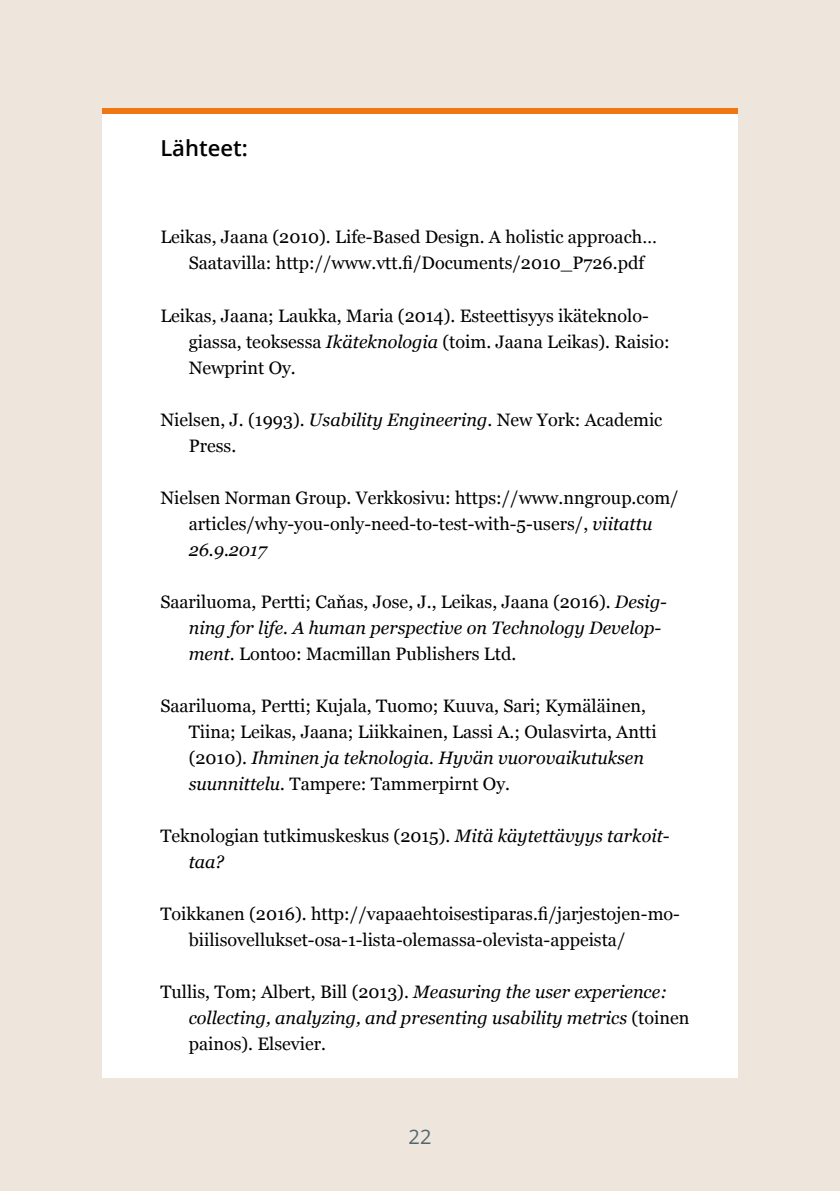
<style>
.page{position:relative;width:840px;height:1191px;background:#fff}
.page>*{position:absolute;margin:0;border:0;box-sizing:border-box;transform-origin:0 0}
.Otsikko3{font:600 22px "Open Sans";color:#000}
.t1{font:20px "Open Sans";color:#526670}
.Lähteet{font:18px/26px "Georgia";color:#000}
.Lähteet-2{font:italic 18px/26px "Georgia";color:#000}
.s1{font-style:italic}
.s2{font-style:normal}
</style>
<div class="page">
<div style="left:0;top:0;width:839px;height:1191px;background:#eee5dd"></div>
<div style="left:102px;top:113px;width:635px;height:964px;background:#fff"></div>
<div style="left:102px;top:108px;width:635px;height:5px;background:#e71"></div>
<p class="Otsikko3" style="left:160px;top:133px;width:89px">Lähteet:</p>
<p class="Lähteet" style="left:189px;top:223px;width:469px;text-indent:-28px">Leikas, Jaana (2010). Life-Based Design. A holistic approach…<br>Saatavilla: http://www.vtt.fi/Documents/2010_P726.pdf</p>
<p class="Lähteet" style="left:189px;top:301px;width:482px;text-indent:-28px">Leikas, Jaana; Laukka, Maria (2014). Esteettisyys ikäteknolo&shy;giassa, teoksessa <span class="s1">Ikäteknologia</span> (toim. Jaana Leikas). Raisio:<br>Newprint Oy.</p>
<p class="Lähteet" style="left:189px;top:405px;width:475px;text-indent:-28px">Nielsen, J. (1993). <span class="s1">Usability Engineering</span>. New York: Academic<br>Press.</p>
<p class="Lähteet" style="left:189px;top:483px;width:491px;text-indent:-28px">Nielsen Norman Group. Verkkosivu: https://www.nngroup.com/ articles/why-you-only-need-to-test-with-5-users/, <span class="s1">viitattu<br>26.9.2017</span></p>
<p class="Lähteet" style="left:189px;top:587px;width:479px;text-indent:-28px">Saariluoma, Pertti; Caňas, Jose, J., Leikas, Jaana (2016). <span class="s1">Desig&shy;ning for life. A human perspective on Technology Develop&shy;ment</span>. Lontoo: Macmillan Publishers Ltd.</p>
<p class="Lähteet" style="left:189px;top:691px;width:469px;text-indent:-28px">Saariluoma, Pertti; Kujala, Tuomo; Kuuva, Sari; Kymäläinen, Tiina; Leikas, Jaana; Liikkainen, Lassi A.; Oulasvirta, Antti (2010). <span class="s1">Ihminen ja teknologia. Hyvän vuorovaikutuksen suunnittelu.</span> Tampere: Tammerpirnt Oy.</p>
<p class="Lähteet" style="left:189px;top:821px;width:482px;text-indent:-28px">Teknologian tutkimuskeskus (2015). <span class="s1">Mitä käytettävyys tarkoit&shy;taa?</span></p>
<p class="Lähteet" style="left:189px;top:899px;width:492px;text-indent:-28px">Toikkanen (2016). http://vapaaehtoisestiparas.fi/jarjestojen-mo&shy;biilisovellukset-osa-1-lista-olemassa-olevista-appeista/</p>
<p class="Lähteet-2" style="left:189px;top:977px;width:502px;text-indent:-28px"><span class="s2">Tullis, Tom; Albert, Bill (2013).</span> Measuring the user experience: collecting, analyzing, and presenting usability metrics <span class="s2">(toinen painos). Elsevier.</span></p>
<p class="t1" style="left:408px;top:1123px;width:24px">22</p>
</div>
